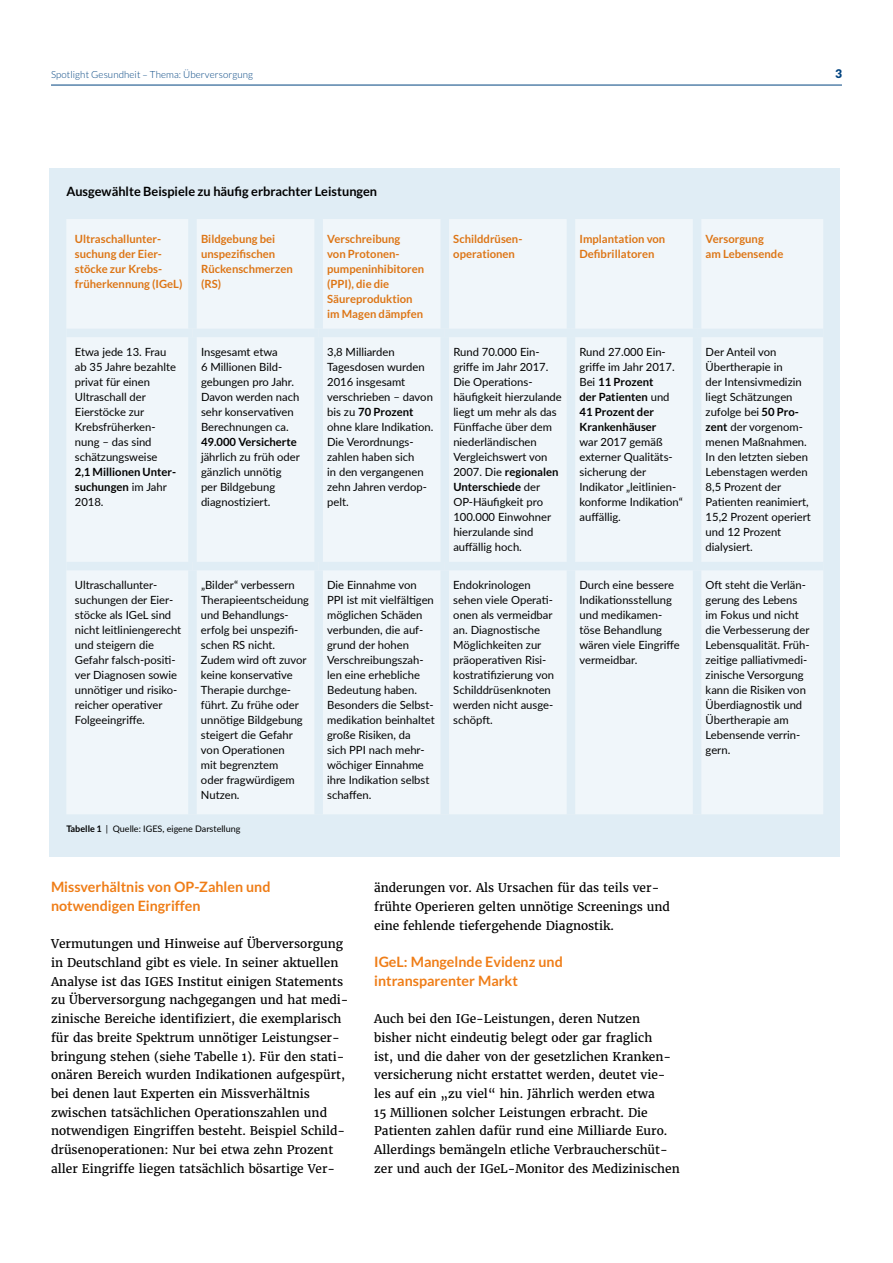
<style>
.page{position:relative;width:893px;height:1263px;background:#fff}
.page>*{position:absolute;margin:0;border:0;box-sizing:border-box;transform-origin:0 0}
.t1{font:700 14.25px/18.8px "Lato";color:#ef7d17}
.t2{font:700 12.75px "Lato";color:#000}
.t3{font:12px/18.8px "Merriweather";color:#000}
.t4{font:900 12px "Lato";color:#004380}
.t5{font:11.25px/15px "Lato";color:#000}
.t6{font:700 11.25px/15px "Lato";color:#dd7515}
.t7{font:700 11.25px/15px "Lato";color:#000}
.t8{font:300 9.75px "Lato";letter-spacing:.01em;color:#004380}
.t9{font:9px "Lato";color:#000}
.s1{font-weight:400}
.s2{font-weight:700}
</style>
<div class="page">
<hr style="left:51px;top:85px;width:791px;height:1px;background:#004380">
<div style="left:49px;top:168px;width:791px;height:689px;background:#e0edf5"></div>
<div style="left:67px;top:219px;width:756px;height:595px;background:#f0f6fa"></div>
<div style="left:188px;top:219px;width:9px;height:110px;background:#e0edf5"></div>
<div style="left:314px;top:219px;width:9px;height:110px;background:#e0edf5"></div>
<div style="left:441px;top:219px;width:8px;height:110px;background:#e0edf5"></div>
<div style="left:567px;top:219px;width:8px;height:110px;background:#e0edf5"></div>
<div style="left:693px;top:219px;width:8px;height:110px;background:#e0edf5"></div>
<div style="left:66px;top:329px;width:126px;height:8px;background:#e0edf5"></div>
<div style="left:192px;top:329px;width:127px;height:8px;background:#e0edf5"></div>
<div style="left:188px;top:337px;width:9px;height:225px;background:#e0edf5"></div>
<div style="left:319px;top:329px;width:126px;height:8px;background:#e0edf5"></div>
<div style="left:314px;top:337px;width:9px;height:225px;background:#e0edf5"></div>
<div style="left:445px;top:329px;width:126px;height:8px;background:#e0edf5"></div>
<div style="left:441px;top:337px;width:8px;height:225px;background:#e0edf5"></div>
<div style="left:571px;top:329px;width:126px;height:8px;background:#e0edf5"></div>
<div style="left:567px;top:337px;width:8px;height:225px;background:#e0edf5"></div>
<div style="left:697px;top:329px;width:126px;height:8px;background:#e0edf5"></div>
<div style="left:693px;top:337px;width:8px;height:225px;background:#e0edf5"></div>
<div style="left:66px;top:562px;width:126px;height:8px;background:#e0edf5"></div>
<div style="left:192px;top:562px;width:127px;height:8px;background:#e0edf5"></div>
<div style="left:188px;top:570px;width:9px;height:244px;background:#e0edf5"></div>
<div style="left:319px;top:562px;width:126px;height:8px;background:#e0edf5"></div>
<div style="left:314px;top:570px;width:9px;height:244px;background:#e0edf5"></div>
<div style="left:445px;top:562px;width:126px;height:8px;background:#e0edf5"></div>
<div style="left:441px;top:570px;width:8px;height:244px;background:#e0edf5"></div>
<div style="left:571px;top:562px;width:126px;height:8px;background:#e0edf5"></div>
<div style="left:567px;top:570px;width:8px;height:244px;background:#e0edf5"></div>
<div style="left:697px;top:562px;width:126px;height:8px;background:#e0edf5"></div>
<div style="left:693px;top:570px;width:8px;height:244px;background:#e0edf5"></div>
<p class="t8" style="left:51px;top:69px;width:204px">Spotlight Gesundheit – Thema: Überversorgung</p>
<p class="t4" style="left:835px;top:66px;width:8px">3</p>
<p class="t2" style="left:66px;top:184px;width:312px">Ausgewählte Beispiele zu häufig erbrachter Leistungen</p>
<p class="t6" style="left:75px;top:231px;width:109px">Ultraschallunter&shy;suchung der Eier&shy;stöcke zur Krebs&shy;früherkennung (IGeL)</p>
<p class="t6" style="left:201px;top:231px;width:93px">Bildgebung bei unspezifischen<br>Rückenschmerzen (RS)</p>
<p class="t6" style="left:327px;top:231px;width:99px">Verschreibung<br>von Protonen&shy;pumpeninhibitoren (PPI), die die<br>Säureproduktion im Magen dämpfen</p>
<p class="t6" style="left:453px;top:231px;width:69px">Schilddrüsen&shy;operationen</p>
<p class="t6" style="left:579px;top:231px;width:87px">Implantation von<br>Defibrillatoren</p>
<p class="t6" style="left:706px;top:231px;width:79px">Versorgung<br>am Lebensende</p>
<p class="t5" style="left:75px;top:344px;width:103px">Etwa jede 13. Frau ab 35 Jahre bezahlte privat für einen<br>Ultraschall der<br>Eierstöcke zur<br>Krebsfrüherken&shy;nung – das sind schätzungsweise</p>
<p class="t7" style="left:75px;top:464px;width:103px">2,1 Millionen Unter&shy;suchungen <span class="s1">im Jahr<br>2018.</span></p>
<p class="t5" style="left:706px;top:344px;width:107px">Der Anteil von<br>Übertherapie in<br>der Intensivmedizin liegt Schätzungen zufolge bei <span class="s2">50 Pro&shy;zent</span> der vorgenom&shy;menen Maßnahmen.<br>In den letzten sieben<br>Lebenstagen werden<br>8,5 Prozent der<br>Patienten reanimiert,<br>15,2 Prozent operiert und 12 Prozent dialysiert.</p>
<p class="t5" style="left:327px;top:344px;width:108px">3,8 Milliarden<br>Tagesdosen wurden<br>2016 insgesamt verschrieben – davon bis zu <span class="s2">70 Prozent </span>ohne klare Indikation.<br>Die Verordnungs&shy;zahlen haben sich<br>in den vergangenen zehn Jahren verdop&shy;pelt.</p>
<p class="t5" style="left:453px;top:344px;width:110px">Rund 70.000 Ein&shy;griffe im Jahr 2017.<br>Die Operations&shy;häufigkeit hierzulande liegt um mehr als das<br>Fünffache über dem niederländischen<br>Vergleichswert von<br>2007. Die <span class="s2">regionalen<br>Unterschiede</span> der<br>OP-Häufigkeit pro<br>100.000 Einwohner hierzulande sind auffällig hoch.</p>
<p class="t7" style="left:579px;top:344px;width:97px"><span class="s1">Rund 27.000 Ein&shy;griffe im Jahr 2017.<br>Bei</span> 11 Prozent<br>der Patienten <span class="s1">und<br></span>41 Prozent der<br>Krankenhäuser</p>
<p class="t5" style="left:201px;top:344px;width:100px">Insgesamt etwa<br>6 Millionen Bild&shy;gebungen pro Jahr.<br>Davon werden nach sehr konservativen<br>Berechnungen ca.</p>
<p class="t7" style="left:201px;top:434px;width:97px">49.000 Versicherte</p>
<p class="t5" style="left:201px;top:449px;width:100px">jährlich zu früh oder gänzlich unnötig per Bildgebung diagnostiziert.</p>
<p class="t5" style="left:579px;top:434px;width:105px">war 2017 gemäß externer Qualitäts&shy;sicherung der<br>Indikator „leitlinien&shy;konforme Indikation“ auffällig.</p>
<p class="t5" style="left:75px;top:577px;width:108px">Ultraschallunter&shy;suchungen der Eier&shy;stöcke als IGeL sind nicht leitliniengerecht und steigern die<br>Gefahr falsch-positi&shy;ver Diagnosen sowie unnötiger und risiko&shy;reicher operativer<br>Folgeeingriffe.</p>
<p class="t5" style="left:201px;top:577px;width:110px">„Bilder“ verbessern<br>Therapieentscheidung und Behandlungs&shy;erfolg bei unspezifi&shy;schen RS nicht.<br>Zudem wird oft zuvor keine konservative<br>Therapie durchge&shy;führt. Zu frühe oder unnötige Bildgebung steigert die Gefahr von Operationen<br>mit begrenztem<br>oder fragwürdigem<br>Nutzen.</p>
<p class="t5" style="left:327px;top:577px;width:109px">Die Einnahme von<br>PPI ist mit vielfältigen möglichen Schäden verbunden, die auf&shy;grund der hohen<br>Verschreibungszah&shy;len eine erhebliche<br>Bedeutung haben.<br>Besonders die Selbst&shy;medikation beinhaltet große Risiken, da<br>sich PPI nach mehr&shy;wöchiger Einnahme ihre Indikation selbst schaffen.</p>
<p class="t5" style="left:453px;top:577px;width:102px">Endokrinologen sehen viele Operati&shy;onen als vermeidbar an. Diagnostische<br>Möglichkeiten zur präoperativen Risi&shy;kostratifizierung von<br>Schilddrüsenknoten werden nicht ausge&shy;schöpft.</p>
<p class="t5" style="left:579px;top:577px;width:102px">Durch eine bessere<br>Indikationsstellung und medikamen&shy;töse Behandlung wären viele Eingriffe vermeidbar.</p>
<p class="t5" style="left:706px;top:577px;width:106px">Oft steht die Verlän&shy;gerung des Lebens im Fokus und nicht die Verbesserung der<br>Lebensqualität. Früh&shy;zeitige palliativmedi&shy;zinische Versorgung kann die Risiken von<br>Überdiagnostik und<br>Übertherapie am<br>Lebensende verrin&shy;gern.</p>
<p class="t9" style="left:66px;top:822px;width:176px"><span class="s2">Tabelle 1</span> | Quelle: IGES, eigene Darstellung</p>
<p class="t1" style="left:51px;top:877px;width:221px">Missverhältnis von OP-Zahlen und notwendigen Eingriffen</p>
<p class="t3" style="left:51px;top:934px;width:299px">Vermutungen und Hinweise auf Überversorgung in Deutschland gibt es viele. In seiner aktuellen Analyse ist das IGES Institut einigen Statements zu Überversorgung nachgegangen und hat medi&shy;zinische Bereiche identifiziert, die exemplarisch für das breite Spektrum unnötiger Leistungser&shy;bringung stehen (siehe Tabelle 1). Für den stati&shy;onären Bereich wurden Indikationen aufgespürt, bei denen laut Experten ein Missverhältnis zwischen tatsächlichen Operationszahlen und notwendigen Eingriffen besteht. Beispiel Schild&shy;drüsenoperationen: Nur bei etwa zehn Prozent aller Eingriffe liegen tatsächlich bösartige Ver-</p>
<p class="t3" style="left:374px;top:878px;width:297px">änderungen vor. Als Ursachen für das teils ver&shy;frühte Operieren gelten unnötige Screenings und eine fehlende tiefergehende Diagnostik.</p>
<p class="t1" style="left:374px;top:952px;width:190px">IGeL: Mangelnde Evidenz und intransparenter Markt</p>
<p class="t3" style="left:374px;top:1009px;width:307px">Auch bei den IGe-Leistungen, deren Nutzen bisher nicht eindeutig belegt oder gar fraglich<br>ist, und die daher von der gesetzlichen Kranken&shy;versicherung nicht erstattet werden, deutet vie&shy;les auf ein „zu viel“ hin. Jährlich werden etwa<br>15 Millionen solcher Leistungen erbracht. Die Patienten zahlen dafür rund eine Milliarde Euro.<br>Allerdings bemängeln etliche Verbraucherschüt&shy;zer und auch der IGeL-Monitor des Medizinischen</p>
</div>
